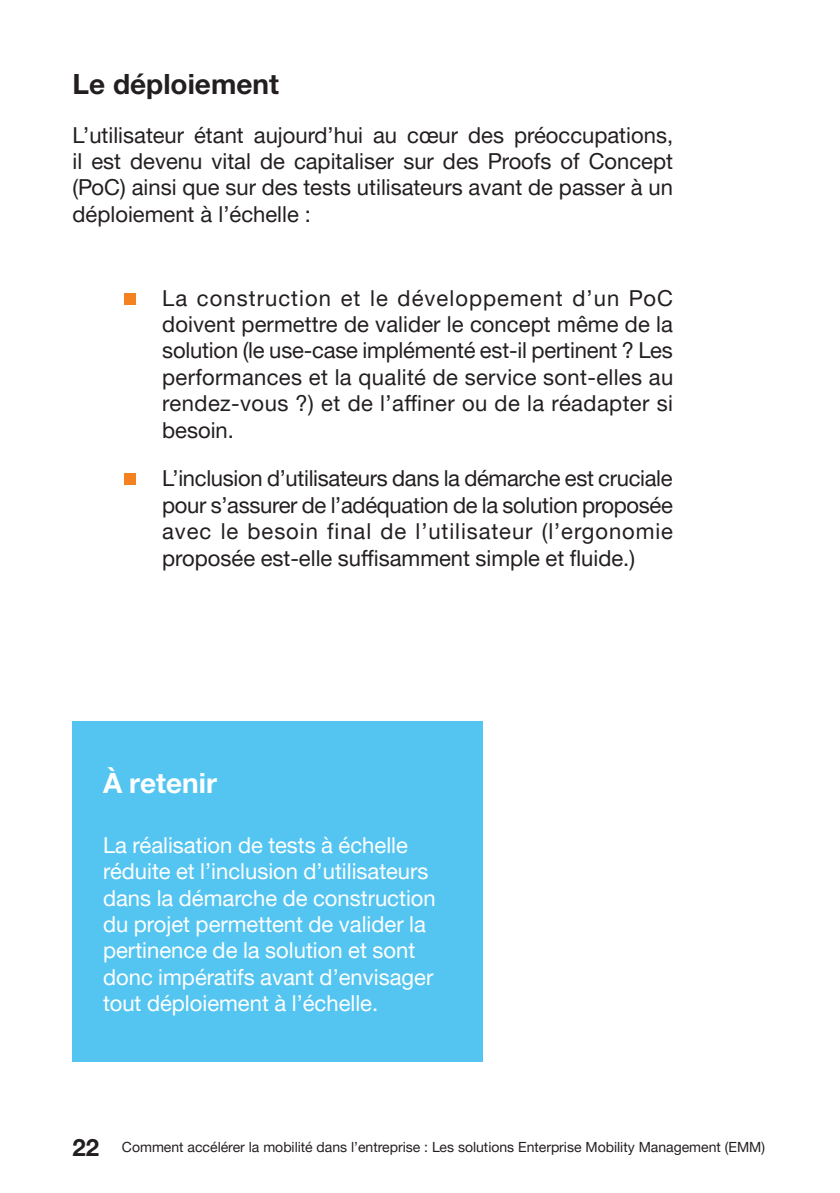
<style>
.page{position:relative;width:840px;height:1193px;background:#fff}
.page>*{position:absolute;margin:0;border:0;box-sizing:border-box;transform-origin:0 0}
.t1{font:700 28px "Helvetica Neue LT Pro";color:#231f20}
.t2{font:700 28px "Helvetica Neue LT Pro";color:#fff}
.t3{font:22px/26.4px "Helvetica Neue";color:#231f20;text-align:justify}
.t4{font:22px/26.4px "Helvetica Neue";color:#fff}
.t5{font:14px "Helvetica Neue";color:#231f20}
.s1{font-family:"Helvetica Neue LT Pro";font-weight:700;font-size:24px}
</style>
<div class="page">
<div style="left:73px;top:722px;width:409px;height:340px;background:#54c5f1"></div>
<div style="left:124px;top:293px;width:11px;height:11px;background:#f58220"></div>
<div style="left:124px;top:473px;width:11px;height:11px;background:#f58220"></div>
<p class="t1" style="left:73px;top:66px;width:208px">Le déploiement</p>
<p class="t3" style="left:73px;top:121px;width:602px">L’utilisateur étant aujourd’hui au cœur des préoccupations, il est devenu vital de capitaliser sur des Proofs of Concept (PoC) ainsi que sur des tests utilisateurs avant de passer à un déploiement à l’échelle :</p>
<p class="t3" style="left:162px;top:284px;width:512px">La construction et le développement d’un PoC doivent permettre de valider le concept même de la solution (le use-case implémenté est-il pertinent ? Les performances et la qualité de service sont-elles au rendez-vous ?) et de l’affiner ou de la réadapter si besoin.</p>
<p class="t3" style="left:162px;top:465px;width:512px">L’inclusion d’utilisateurs dans la démarche est cruciale pour s’assurer de l’adéquation de la solution proposée avec le besoin final de l’utilisateur (l’ergonomie proposée est-elle suffisamment simple et fluide.)</p>
<p class="t2" style="left:103px;top:765px;width:115px">À retenir</p>
<p class="t4" style="left:103px;top:831px;width:334px">La réalisation de tests à échelle réduite et l’inclusion d’utilisateurs dans la démarche de construction du projet permettent de valider la pertinence de la solution et sont donc impératifs avant d’envisager tout déploiement à l’échelle.</p>
<p class="t5" style="left:73px;top:1139px;width:694px"><span class="s1">22</span> Comment accélérer la mobilité dans l’entreprise : Les solutions Enterprise Mobility Management (EMM)</p>
</div>
